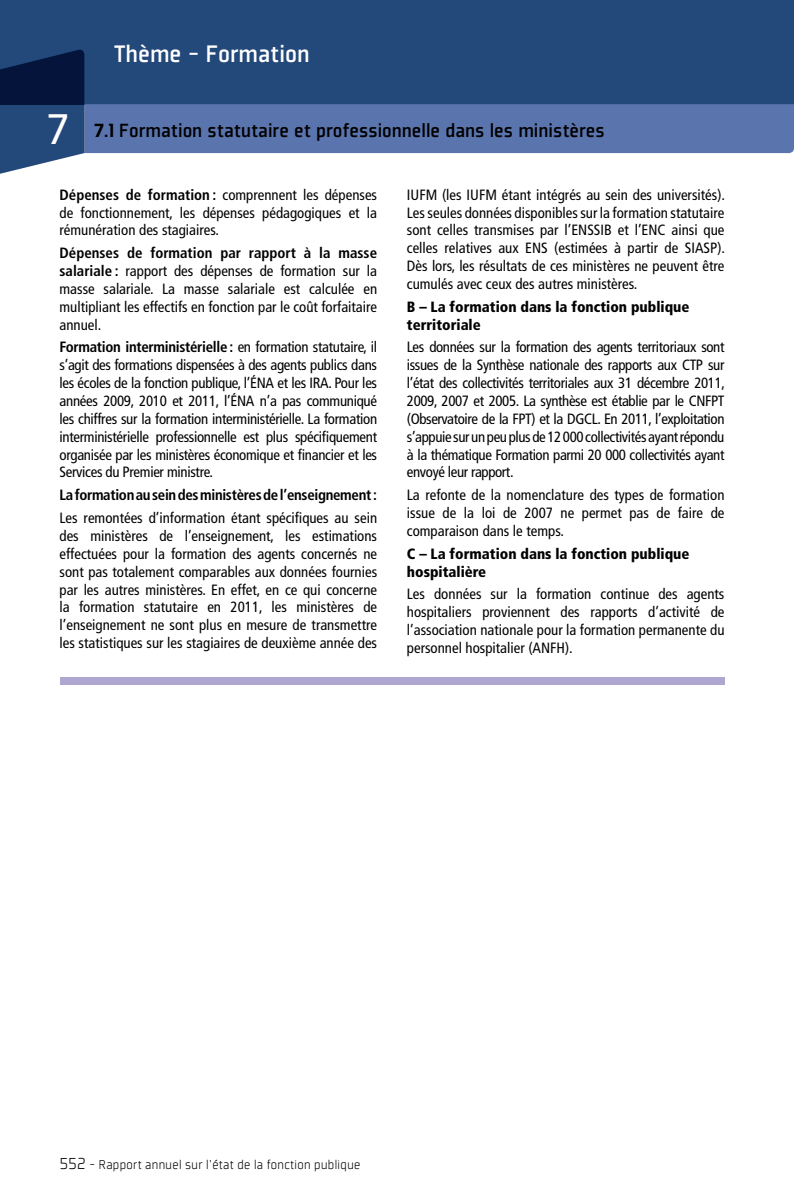
<style>
.page{position:relative;width:794px;height:1191px;background:#fff}
.page>*{position:absolute;margin:0;border:0;box-sizing:border-box;transform-origin:0 0}
.t1{font:47.25px "Plexes";color:#fff}
.t2{font:500 26.25px "Plexes";color:#fff}
.t3{font:500 21px "Plexes";color:#000}
.t4{font:condensed 14.88px/17.8px "Frutiger";color:#000;text-align:justify}
.t5{font:900 condensed 14.88px/17.8px "Frutiger";color:#000}
.t6{font:700 condensed 14.88px "Frutiger";letter-spacing:-.02em;color:#000}
.t7{font:300 14px "Plexes";letter-spacing:-.02em;color:#000}
.s1{font-weight:900}
.s2{font-weight:700}
.s3{font-size:17.5px}
</style>
<div class="page">
<div style="left:0;top:0;width:794px;height:104px;background:#23487a"></div>
<svg style="left:0;top:50px;width:794px;height:124px"></svg>
<hr style="left:793px;top:0;width:1px;height:104px;background:#23487a">
<div style="left:60px;top:677px;width:664px;height:8px;background:#b0a6d2"></div>
<h1 class="t1" style="left:46px;top:104px;width:25px">7</h1>
<h2 class="t2" style="left:114px;top:40px;width:197px">Thème - Formation</h2>
<h3 class="t3" style="left:94px;top:119px;width:512px"><span class="s1">7.1</span> Formation statutaire et professionnelle dans les ministères</h3>
<p class="t4" style="left:60px;top:186px;width:319px"><span class="s2">Dépenses de formation :</span> comprennent les dépenses de fonctionnement, les dépenses pédagogiques et la rémunération des stagiaires.</p>
<p class="t4" style="left:60px;top:244px;width:319px"><span class="s2">Dépenses de formation par rapport à la masse salariale :</span> rapport des dépenses de formation sur la masse salariale. La masse salariale est calculée en multipliant les effectifs en fonction par le coût forfaitaire annuel.</p>
<p class="t4" style="left:60px;top:338px;width:319px"><span class="s2">Formation interministérielle :</span> en formation statutaire, il s’agit des formations dispensées à des agents publics dans les écoles de la fonction publique, l’ÉNA et les IRA. Pour les années 2009, 2010 et 2011, l’ÉNA n’a pas communiqué les chiffres sur la formation interministérielle. La formation interministérielle professionnelle est plus spécifiquement organisée par les ministères économique et financier et les Services du Premier ministre.</p>
<p class="t6" style="left:60px;top:486px;width:319px">La formation au sein des ministères de l’enseignement:</p>
<p class="t4" style="left:60px;top:509px;width:319px">Les remontées d’information étant spécifiques au sein des ministères de l’enseignement, les estimations effectuées pour la formation des agents concernés ne sont pas totalement comparables aux données fournies par les autres ministères. En effet, en ce qui concerne la formation statutaire en 2011, les ministères de l’enseignement ne sont plus en mesure de transmettre les statistiques sur les stagiaires de deuxième année des</p>
<p class="t4" style="left:407px;top:186px;width:320px">IUFM (les IUFM étant intégrés au sein des universités).<br>Les seules données disponibles sur la formation statutaire sont celles transmises par l’ENSSIB et l’ENC ainsi que celles relatives aux ENS (estimées à partir de SIASP).<br>Dès lors, les résultats de ces ministères ne peuvent être cumulés avec ceux des autres ministères.</p>
<p class="t5" style="left:407px;top:298px;width:284px">B – La formation dans la fonction publique territoriale</p>
<p class="t4" style="left:407px;top:338px;width:319px">Les données sur la formation des agents territoriaux sont issues de la Synthèse nationale des rapports aux CTP sur l’état des collectivités territoriales aux 31 décembre 2011, 2009, 2007 et 2005. La synthèse est établie par le CNFPT (Observatoire de la FPT) et la DGCL. En 2011, l’exploitation s’appuie sur un peu plus de 12 000 collectivités ayant répondu à la thématique Formation parmi 20 000 collectivités ayant envoyé leur rapport.</p>
<p class="t4" style="left:407px;top:486px;width:319px">La refonte de la nomenclature des types de formation issue de la loi de 2007 ne permet pas de faire de comparaison dans le temps.</p>
<p class="t5" style="left:407px;top:544px;width:284px">C – La formation dans la fonction publique hospitalière</p>
<p class="t4" style="left:407px;top:585px;width:319px">Les données sur la formation continue des agents hospitaliers proviennent des rapports d’activité de l’association nationale pour la formation permanente du personnel hospitalier (ANFH).</p>
<p class="t7" style="left:60px;top:1157px;width:303px"><span class="s3">552</span> - Rapport annuel sur l’état de la fonction publique</p>
</div>
